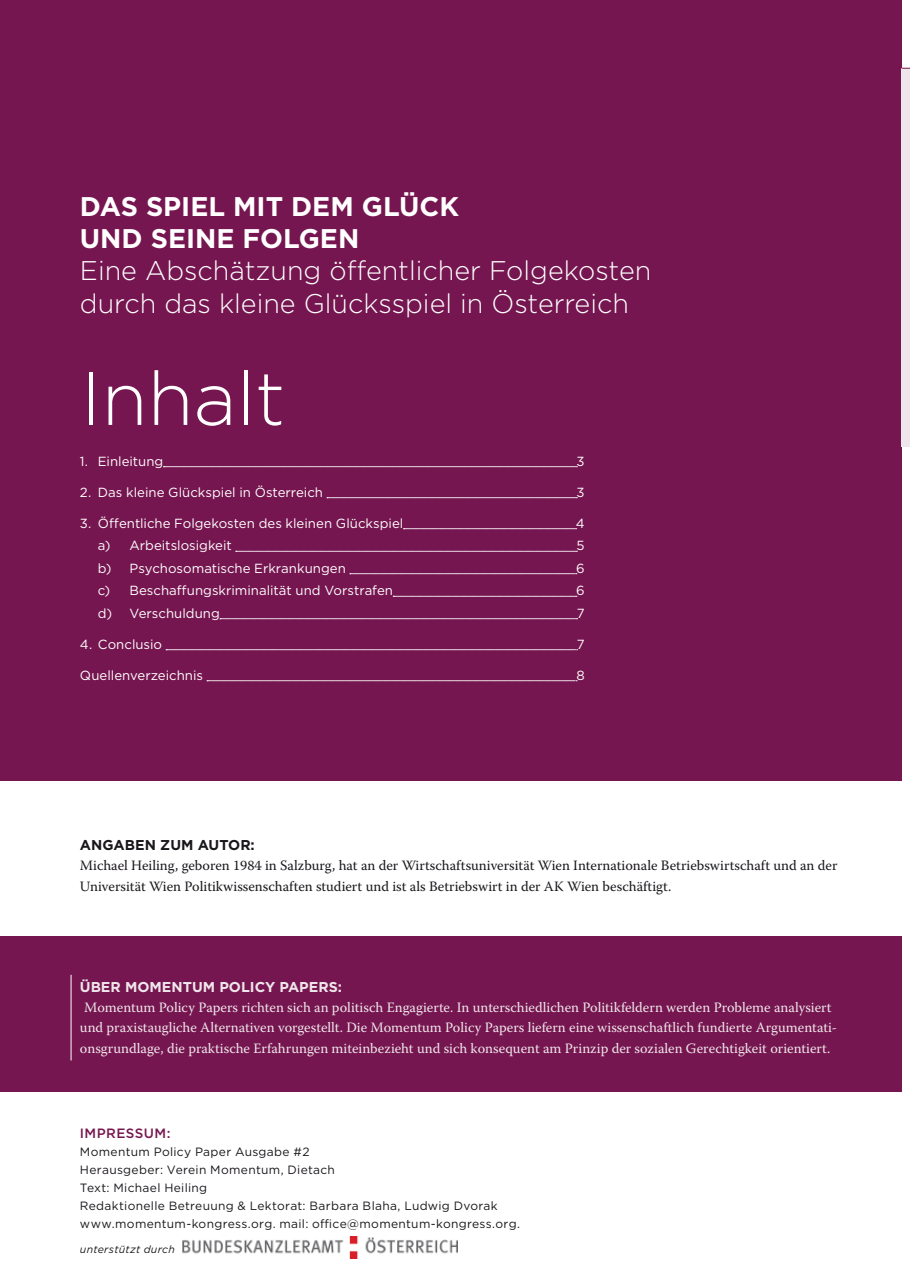
<style>
.page{position:relative;width:910px;height:1280px;background:#fff}
.page>*{position:absolute;margin:0;border:0;box-sizing:border-box;transform-origin:0 0}
.t1{font:300 75px "Gotham";color:#fff}
.t2{font:300 27px/32.4px "Gotham";color:#fff}
.t3{font:700 27px/32.4px "Gotham";color:#fff}
.t4{font:14.25px/20.7px "Warnock Pro";color:#efe6eb}
.t5{font:14.25px/20.2px "Warnock Pro";color:#1a171c}
.t6{font:700 14.25px "Gotham";color:#efe6eb}
.t7{font:700 14.25px "Gotham";color:#1a171c}
.t8{font:500 13.5px "Gotham";letter-spacing:.03em;color:#761650}
.t9{font:13.2px "Gotham";color:#fff}
.t10{font:12px/18px "Gotham";letter-spacing:.025em;color:#1a171c}
.t11{font:italic 10.5px "Gotham";letter-spacing:.03em;color:#1a171c}
</style>
<div class="page">
<div style="left:0;top:936px;width:902px;height:155px;background:#761650"></div>
<div style="left:0;top:0;width:901px;height:780px;background:#761650"></div>
<div style="left:901px;top:68px;width:9px;height:378px;background:#efe6eb"></div>
<svg style="left:163px;top:466px;width:414px;height:1px"></svg>
<svg style="left:327px;top:497px;width:250px;height:1px"></svg>
<svg style="left:403px;top:528px;width:174px;height:1px"></svg>
<svg style="left:236px;top:551px;width:341px;height:1px"></svg>
<svg style="left:350px;top:573px;width:227px;height:1px"></svg>
<svg style="left:393px;top:596px;width:184px;height:1px"></svg>
<svg style="left:220px;top:618px;width:358px;height:1px"></svg>
<svg style="left:166px;top:649px;width:412px;height:1px"></svg>
<svg style="left:207px;top:680px;width:370px;height:1px"></svg>
<hr style="left:71px;top:975px;width:1px;height:85px;background:#fff">
<img style="left:182px;top:1237px;width:275px;height:22px">
<h2 class="t3" style="left:80px;top:190px;width:381px">DAS SPIEL MIT DEM GLÜCK<br>UND SEINE FOLGEN</h2>
<h2 class="t2" style="left:80px;top:254px;width:573px">Eine Abschätzung öffentlicher Folgekosten durch das kleine Glücksspiel in Österreich</h2>
<h1 class="t1" style="left:81px;top:351px;width:206px">Inhalt</h1>
<p class="t9" style="left:80px;top:452px;width:85px">1. Einleitung</p>
<p class="t9" style="left:577px;top:452px;width:10px">3</p>
<p class="t9" style="left:80px;top:483px;width:245px">2. Das kleine Glückspiel in Österreich</p>
<p class="t9" style="left:577px;top:483px;width:10px">3</p>
<p class="t9" style="left:80px;top:514px;width:325px">3. Öffentliche Folgekosten des kleinen Glückspiel</p>
<p class="t9" style="left:576px;top:514px;width:10px">4</p>
<p class="t9" style="left:98px;top:537px;width:135px">a) Arbeitslosigkeit</p>
<p class="t9" style="left:577px;top:537px;width:10px">5</p>
<p class="t9" style="left:98px;top:559px;width:249px">b) Psychosomatische Erkrankungen</p>
<p class="t9" style="left:576px;top:559px;width:10px">6</p>
<p class="t9" style="left:98px;top:582px;width:297px">c) Beschaffungskriminalität und Vorstrafen</p>
<p class="t9" style="left:576px;top:582px;width:10px">6</p>
<p class="t9" style="left:98px;top:604px;width:123px">d) Verschuldung</p>
<p class="t9" style="left:577px;top:604px;width:9px">7</p>
<p class="t9" style="left:80px;top:635px;width:84px">4. Conclusio</p>
<p class="t9" style="left:577px;top:635px;width:9px">7</p>
<p class="t9" style="left:80px;top:666px;width:125px">Quellenverzeichnis</p>
<p class="t9" style="left:576px;top:666px;width:10px">8</p>
<p class="t7" style="left:80px;top:836px;width:176px">ANGABEN ZUM AUTOR:</p>
<p class="t5" style="left:80px;top:855px;width:759px">Michael Heiling, geboren 1984 in Salzburg, hat an der Wirtschaftsuniversität Wien Internationale Betriebswirtschaft und an der<br>Universität Wien Politikwissenschaften studiert und ist als Betriebswirt in der AK Wien beschäftigt.</p>
<p class="t6" style="left:80px;top:977px;width:264px">ÜBER MOMENTUM POLICY PAPERS:</p>
<p class="t4" style="left:80px;top:996px;width:759px">Momentum Policy Papers richten sich an politisch Engagierte. In unterschiedlichen Politikfeldern werden Probleme analysiert und praxistaugliche Alternativen vorgestellt. Die Momentum Policy Papers liefern eine wissenschaftlich fundierte Argumentati&shy;onsgrundlage, die praktische Erfahrungen miteinbezieht und sich konsequent am Prinzip der sozialen Gerechtigkeit orientiert.</p>
<p class="t8" style="left:80px;top:1124px;width:92px">IMPRESSUM:</p>
<p class="t10" style="left:80px;top:1142px;width:442px">Momentum Policy Paper Ausgabe #2<br>Herausgeber: Verein Momentum, Dietach<br>Text: Michael Heiling<br>Redaktionelle Betreuung &amp; Lektorat: Barbara Blaha, Ludwig Dvorak www.momentum-kongress.org. mail: office@momentum-kongress.org.</p>
<p class="t11" style="left:80px;top:1243px;width:96px">unterstützt durch</p>
</div>
